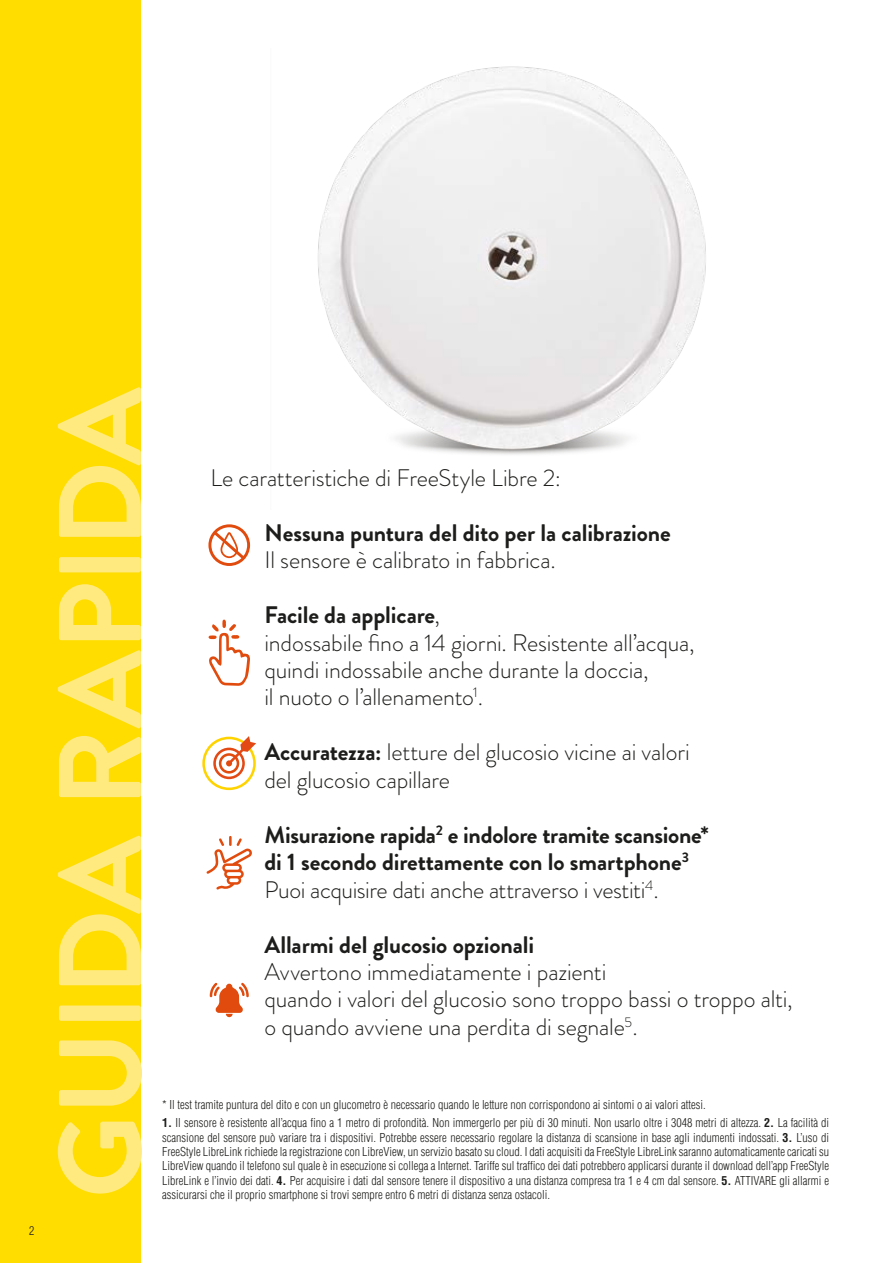
<style>
.page{position:relative;width:893px;height:1263px;background:#fff}
.page>*{position:absolute;margin:0;border:0;box-sizing:border-box;transform-origin:0 0}
.t1{font:700 117px "Brandon Grotesque";letter-spacing:-.01em;color:#ffea80}
.t2{font:300 23.85px/27.5px "Brandon Grotesque";letter-spacing:-.01em;color:#1d1d1b}
.t3{font:700 23.85px/27.5px "Brandon Grotesque";letter-spacing:-.005em;color:#1d1d1b}
.t4{font:300 condensed 12px/14.4px "Helvetica LT Std";color:#1d1d1b;text-align:justify}
.s1{font-weight:700}
.s2{font-weight:300}
</style>
<div class="page">
<div style="left:0;top:0;width:141px;height:1263px;background:#fd0"></div>
<img style="left:318px;top:66px;width:388px;height:389px">
<svg style="left:210px;top:982px;width:39px;height:35px"></svg>
<svg style="left:208px;top:524px;width:42px;height:42px"></svg>
<svg style="left:208px;top:619px;width:42px;height:67px"></svg>
<svg style="left:206px;top:836px;width:46px;height:54px"></svg>
<svg style="left:202px;top:736px;width:54px;height:54px"></svg>
<p class="t4" style="left:29px;top:1224px;width:7px">2</p>
<h1 class="t1" style="left:19px;top:1198px;width:814px;rotate:-90deg">GUIDA RAPIDA</h1>
<h2 class="t2" style="left:210px;top:464px;width:352px">Le caratteristiche di FreeStyle Libre 2:</h2>
<h2 class="t3" style="left:264px;top:519px;width:408px">Nessuna puntura del dito per la calibrazione</h2>
<h2 class="t2" style="left:264px;top:546px;width:293px">Il sensore è calibrato in fabbrica.</h2>
<h2 class="t2" style="left:264px;top:601px;width:432px"><span class="s1">Facile da applicare</span>,<br>indossabile fino a 14 giorni. Resistente all’acqua, quindi indossabile anche durante la doccia,<br>il nuoto o l’allenamento<sup>1</sup>.</h2>
<h2 class="t2" style="left:264px;top:738px;width:427px"><span class="s1">Accuratezza:</span> letture del glucosio vicine ai valori del glucosio capillare</h2>
<h2 class="t3" style="left:264px;top:821px;width:446px">Misurazione rapida<sup>2</sup> e indolore tramite scansione* di 1 secondo direttamente con lo smartphone<sup>3<br></sup><span class="s2">Puoi acquisire dati anche attraverso i vestiti</span><sup>4</sup><span class="s2">.</span></h2>
<h2 class="t3" style="left:264px;top:931px;width:271px">Allarmi del glucosio opzionali</h2>
<h2 class="t2" style="left:264px;top:958px;width:530px">Avvertono immediatamente i pazienti<br>quando i valori del glucosio sono troppo bassi o troppo alti, o quando avviene una perdita di segnale<sup>5</sup>.</h2>
<p class="t4" style="left:162px;top:1097px;width:545px">* Il test tramite puntura del dito e con un glucometro è necessario quando le letture non corrispondono ai sintomi o ai valori attesi.</p>
<p class="t4" style="left:162px;top:1115px;width:669px"><span class="s1">1.</span> Il sensore è resistente all’acqua fino a 1 metro di profondità. Non immergerlo per più di 30 minuti. Non usarlo oltre i 3048 metri di altezza. <span class="s1">2.</span> La facilità di scansione del sensore può variare tra i dispositivi. Potrebbe essere necessario regolare la distanza di scansione in base agli indumenti indossati. <span class="s1">3.</span> L’uso di FreeStyle LibreLink richiede la registrazione con LibreView, un servizio basato su cloud. I dati acquisiti da FreeStyle LibreLink saranno automaticamente caricati su LibreView quando il telefono sul quale è in esecuzione si collega a Internet. Tariffe sul traffico dei dati potrebbero applicarsi durante il download dell’app FreeStyle LibreLink e l’invio dei dati. <span class="s1">4.</span> Per acquisire i dati dal sensore tenere il dispositivo a una distanza compresa tra 1 e 4 cm dal sensore. <span class="s1">5.</span> ATTIVARE gli allarmi e</p>
<p class="t4" style="left:162px;top:1187px;width:389px">assicurarsi che il proprio smartphone si trovi sempre entro 6 metri di distanza senza ostacoli.</p>
</div>
